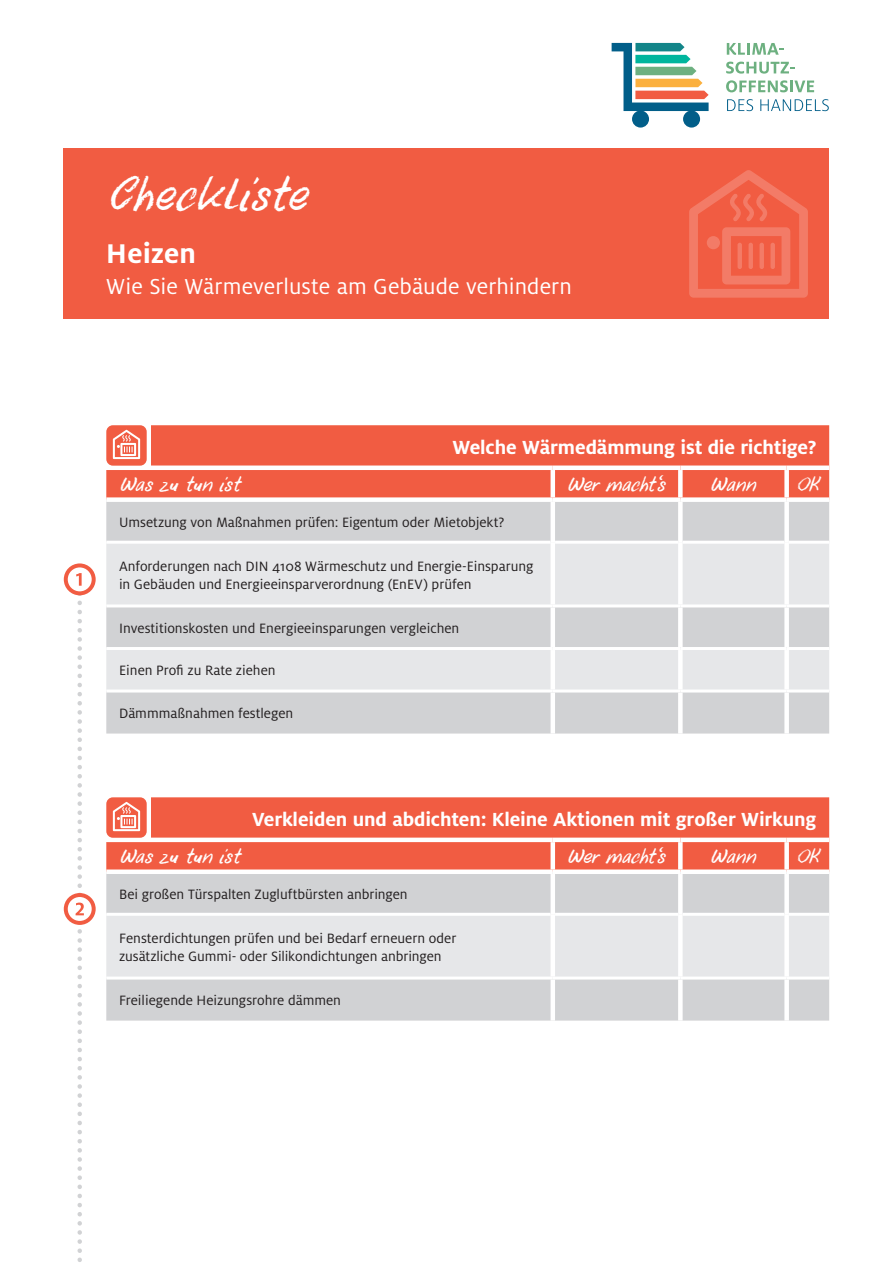
<style>
.page{position:relative;width:893px;height:1263px;background:#fff}
.page>*{position:absolute;margin:0;border:0;box-sizing:border-box;transform-origin:0 0}
.t1{font:italic 45px "DK Uncle Oscar";letter-spacing:-.005em;color:#fff}
.t2{font:700 30px "Milo OT";letter-spacing:.005em;color:#fff}
.t3{font:24px "Milo OT";letter-spacing:.005em;color:#fff}
.t4{font:700 21px "Milo OT";letter-spacing:-.005em;color:#fff}
.t5{font:italic 19.5px "DK Uncle Oscar";letter-spacing:-.01em;color:#fff}
.t6{font:15px/18px "Milo OT";color:#231f20}
</style>
<div class="page">
<div style="left:106px;top:425px;width:723px;height:72px;background:#f15c42"></div>
<div style="left:106px;top:502px;width:723px;height:231px;background:#d1d2d4"></div>
<svg style="left:106px;top:544px;width:723px;height:145px;fill:#e6e7e9"></svg>
<hr style="left:106px;top:541px;width:445px;height:3px;background:#fff">
<hr style="left:555px;top:541px;width:123px;height:3px;background:#fff">
<hr style="left:683px;top:541px;width:101px;height:3px;background:#fff">
<hr style="left:789px;top:541px;width:40px;height:3px;background:#fff">
<div style="left:106px;top:465px;width:447px;height:5px;background:#fff"></div>
<div style="left:553px;top:465px;width:127px;height:5px;background:#fff"></div>
<div style="left:680px;top:465px;width:107px;height:5px;background:#fff"></div>
<div style="left:787px;top:465px;width:42px;height:5px;background:#fff"></div>
<hr style="left:551px;top:470px;width:4px;height:27px;background:#fff">
<div style="left:678px;top:470px;width:5px;height:27px;background:#fff"></div>
<div style="left:784px;top:470px;width:5px;height:27px;background:#fff"></div>
<hr style="left:551px;top:502px;width:4px;height:40px;background:#fff">
<div style="left:678px;top:502px;width:5px;height:40px;background:#fff"></div>
<div style="left:784px;top:502px;width:5px;height:40px;background:#fff"></div>
<hr style="left:551px;top:542px;width:4px;height:62px;background:#fff">
<div style="left:678px;top:542px;width:5px;height:62px;background:#fff"></div>
<div style="left:784px;top:542px;width:5px;height:62px;background:#fff"></div>
<hr style="left:551px;top:607px;width:4px;height:40px;background:#fff">
<div style="left:678px;top:607px;width:5px;height:40px;background:#fff"></div>
<div style="left:784px;top:607px;width:5px;height:40px;background:#fff"></div>
<hr style="left:551px;top:650px;width:4px;height:39px;background:#fff">
<div style="left:678px;top:650px;width:5px;height:39px;background:#fff"></div>
<div style="left:784px;top:650px;width:5px;height:39px;background:#fff"></div>
<hr style="left:551px;top:692px;width:4px;height:41px;background:#fff">
<div style="left:678px;top:692px;width:5px;height:41px;background:#fff"></div>
<div style="left:784px;top:692px;width:5px;height:41px;background:#fff"></div>
<hr style="left:106px;top:604px;width:447px;height:3px;background:#fff">
<hr style="left:553px;top:604px;width:127px;height:3px;background:#fff">
<hr style="left:680px;top:604px;width:107px;height:3px;background:#fff">
<hr style="left:787px;top:604px;width:42px;height:3px;background:#fff">
<hr style="left:106px;top:647px;width:447px;height:3px;background:#fff">
<hr style="left:553px;top:647px;width:127px;height:3px;background:#fff">
<hr style="left:680px;top:647px;width:107px;height:3px;background:#fff">
<hr style="left:787px;top:647px;width:42px;height:3px;background:#fff">
<hr style="left:106px;top:689px;width:447px;height:3px;background:#fff">
<hr style="left:553px;top:689px;width:127px;height:3px;background:#fff">
<hr style="left:680px;top:689px;width:107px;height:3px;background:#fff">
<hr style="left:787px;top:689px;width:42px;height:3px;background:#fff">
<div style="left:106px;top:425px;width:45px;height:45px;background:#fff"></div>
<div style="left:106px;top:425px;width:41px;height:41px;background:#f15c42;border-radius:7px"></div>
<svg style="left:113px;top:430px;width:27px;height:29px"></svg>
<div style="left:64px;top:149px;width:765px;height:170px;background:#f15c42"></div>
<svg style="left:64px;top:563px;width:32px;height:32px"></svg>
<div style="left:68px;top:567px;width:24px;height:24px;background:#fff;border-radius:50%"></div>
<svg style="left:76px;top:573px;width:6px;height:13px"></svg>
<svg style="left:727px;top:43px;width:57px;height:12px"></svg>
<svg style="left:726px;top:62px;width:68px;height:12px"></svg>
<svg style="left:726px;top:80px;width:88px;height:12px"></svg>
<svg style="left:727px;top:99px;width:26px;height:12px"></svg>
<svg style="left:760px;top:99px;width:69px;height:12px"></svg>
<svg style="left:612px;top:43px;width:97px;height:85px"></svg>
<svg style="left:64px;top:893px;width:32px;height:32px"></svg>
<div style="left:68px;top:897px;width:24px;height:24px;background:#fff;border-radius:50%"></div>
<svg style="left:76px;top:594px;width:8px;height:668px"></svg>
<svg style="left:689px;top:170px;width:119px;height:128px"></svg>
<div style="left:106px;top:797px;width:723px;height:72px;background:#f15c42"></div>
<div style="left:106px;top:874px;width:723px;height:146px;background:#d1d2d4"></div>
<div style="left:106px;top:916px;width:723px;height:60px;background:#e6e7e9"></div>
<hr style="left:106px;top:913px;width:445px;height:3px;background:#fff">
<hr style="left:555px;top:913px;width:123px;height:3px;background:#fff">
<hr style="left:683px;top:913px;width:101px;height:3px;background:#fff">
<hr style="left:789px;top:913px;width:40px;height:3px;background:#fff">
<hr style="left:106px;top:838px;width:447px;height:4px;background:#fff">
<hr style="left:553px;top:838px;width:127px;height:4px;background:#fff">
<hr style="left:680px;top:838px;width:107px;height:4px;background:#fff">
<hr style="left:787px;top:838px;width:42px;height:4px;background:#fff">
<hr style="left:551px;top:842px;width:4px;height:27px;background:#fff">
<div style="left:678px;top:842px;width:5px;height:27px;background:#fff"></div>
<div style="left:784px;top:842px;width:5px;height:27px;background:#fff"></div>
<hr style="left:551px;top:874px;width:4px;height:40px;background:#fff">
<div style="left:678px;top:874px;width:5px;height:40px;background:#fff"></div>
<div style="left:784px;top:874px;width:5px;height:40px;background:#fff"></div>
<hr style="left:551px;top:914px;width:4px;height:62px;background:#fff">
<div style="left:678px;top:914px;width:5px;height:62px;background:#fff"></div>
<div style="left:784px;top:914px;width:5px;height:62px;background:#fff"></div>
<hr style="left:551px;top:979px;width:4px;height:41px;background:#fff">
<div style="left:678px;top:979px;width:5px;height:41px;background:#fff"></div>
<div style="left:784px;top:979px;width:5px;height:41px;background:#fff"></div>
<hr style="left:106px;top:976px;width:447px;height:3px;background:#fff">
<hr style="left:553px;top:976px;width:127px;height:3px;background:#fff">
<hr style="left:680px;top:976px;width:107px;height:3px;background:#fff">
<hr style="left:787px;top:976px;width:42px;height:3px;background:#fff">
<div style="left:106px;top:797px;width:45px;height:45px;background:#fff"></div>
<div style="left:106px;top:797px;width:41px;height:41px;background:#f15c42;border-radius:7px"></div>
<svg style="left:113px;top:802px;width:27px;height:29px"></svg>
<h1 class="t1" style="left:106px;top:167px;width:201px">Checkliste</h1>
<h2 class="t2" style="left:106px;top:236px;width:91px">Heizen</h2>
<h3 class="t3" style="left:106px;top:273px;width:467px">Wie Sie Wärmeverluste am Gebäude verhindern</h3>
<h3 class="t4" style="left:452px;top:435px;width:365px">Welche Wärmedämmung ist die richtige?</h3>
<h3 class="t5" style="left:119px;top:472px;width:122px">Was zu tun ist</h3>
<h3 class="t5" style="left:567px;top:472px;width:99px">Wer macht‘s</h3>
<h3 class="t5" style="left:710px;top:472px;width:47px">Wann</h3>
<h3 class="t5" style="left:795px;top:472px;width:25px">OK</h3>
<p class="t6" style="left:119px;top:513px;width:387px">Umsetzung von Maßnahmen prüfen: Eigentum oder Mietobjekt?</p>
<p class="t6" style="left:119px;top:557px;width:416px">Anforderungen nach DIN 4108 Wärmeschutz und Energie-Einsparung in Gebäuden und Energieeinsparverordnung (EnEV) prüfen</p>
<p class="t6" style="left:119px;top:619px;width:342px">Investitionskosten und Energieeinsparungen vergleichen</p>
<p class="t6" style="left:119px;top:662px;width:158px">Einen Profi zu Rate ziehen</p>
<p class="t6" style="left:119px;top:704px;width:176px">Dämmmaßnahmen festlegen</p>
<h3 class="t4" style="left:252px;top:807px;width:566px">Verkleiden und abdichten: Kleine Aktionen mit großer Wirkung</h3>
<h3 class="t5" style="left:119px;top:844px;width:122px">Was zu tun ist</h3>
<h3 class="t5" style="left:567px;top:844px;width:99px">Wer macht‘s</h3>
<h3 class="t5" style="left:710px;top:844px;width:47px">Wann</h3>
<h3 class="t5" style="left:795px;top:844px;width:25px">OK</h3>
<p class="t6" style="left:119px;top:885px;width:290px">Bei großen Türspalten Zugluftbürsten anbringen</p>
<p class="t6" style="left:119px;top:929px;width:339px">Fensterdichtungen prüfen und bei Bedarf erneuern oder zusätzliche Gummi- oder Silikondichtungen anbringen</p>
<p class="t6" style="left:119px;top:991px;width:224px">Freiliegende Heizungsrohre dämmen</p>
</div>
